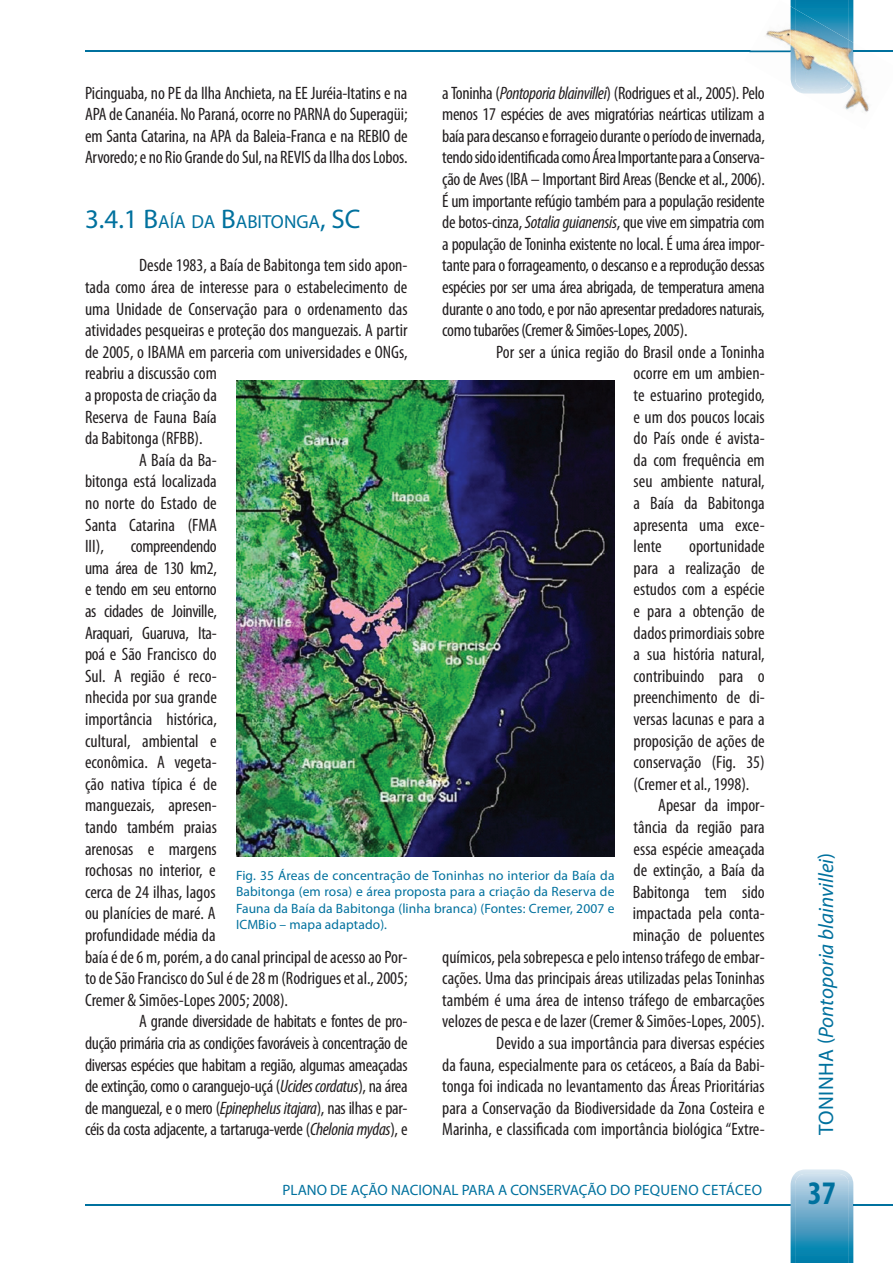
<style>
.page{position:relative;width:893px;height:1263px;background:#fff}
.page>*{position:absolute;margin:0;border:0;box-sizing:border-box;transform-origin:0 0}
.t1{font:700 condensed 33px "Myriad Pro";color:#00719e}
.t2{font:italic 21px "Myriad Pro";color:#00719e}
.t3{font:18.9px "Myriad Pro";color:#00719e}
.t4{font:condensed 18px/21.6px "Myriad Pro";color:#231f20;text-align:justify}
.t5{font:15px "Myriad Pro";color:#00719e}
.t6{font:13.5px/16.5px "Myriad Pro";letter-spacing:.01em;color:#00719e;text-align:justify}
.s1{font-style:italic}
.s2{font-size:27px}
.s3{font-style:normal}
</style>
<div class="page">
<hr style="left:85px;top:51px;width:706px;height:1px;background:#00719e">
<hr style="left:85px;top:1204px;width:706px;height:2px;background:#00719e">
<svg style="left:791px;top:1169px;width:62px;height:94px"></svg>
<img style="left:745px;top:0;width:148px;height:112px">
<img style="left:749px;top:51px;width:42px;height:1px">
<img style="left:791px;top:6px;width:62px;height:88px">
<hr style="left:853px;top:1204px;width:40px;height:2px;background:#00719e">
<hr style="left:853px;top:51px;width:40px;height:1px;background:#00719e">
<img style="left:236px;top:381px;width:378px;height:476px">
<p class="t4" style="left:85px;top:82px;width:324px">Picinguaba, no PE da Ilha Anchieta, na EE Juréia-Itatins e na APA de Cananéia. No Paraná, ocorre no PARNA do Superagüi; em Santa Catarina, na APA da Baleia-Franca e na REBIO de Arvoredo; e no Rio Grande do Sul, na REVIS da Ilha dos Lobos.</p>
<p class="t4" style="left:442px;top:82px;width:324px">a Toninha (<span class="s1">Pontoporia blainvillei</span>) (Rodrigues et al., 2005). Pelo menos 17 espécies de aves migratórias neárticas utilizam a baía para descanso e forrageio durante o período de invernada, tendo sido identificada como Área Importante para a Conserva&shy;ção de Aves (IBA – Important Bird Areas (Bencke et al., 2006).<br>É um importante refúgio também para a população residente de botos-cinza, <span class="s1">Sotalia guianensis</span>, que vive em simpatria com a população de Toninha existente no local. É uma área impor&shy;tante para o forrageamento, o descanso e a reprodução dessas espécies por ser uma área abrigada, de temperatura amena durante o ano todo, e por não apresentar predadores naturais, como tubarões (Cremer &amp; Simões-Lopes, 2005).</p>
<p class="t4" style="left:634px;top:341px;width:133px;text-indent:-137px">Por ser a única região do Brasil onde a Toninha ocorre em um ambien&shy;te estuarino protegido, e um dos poucos locais do País onde é avista&shy;da com frequência em seu ambiente natural, a Baía da Babitonga apresenta uma exce&shy;lente</p>
<p class="t3" style="left:85px;top:210px;width:277px"><span class="s2">3.4.1 B</span>AÍA DA <span class="s2">B</span>ABITONGA<span class="s2">, SC</span></p>
<p class="t4" style="left:139px;top:254px;width:270px">Desde 1983, a Baía de Babitonga tem sido apon-</p>
<p class="t4" style="left:85px;top:276px;width:324px">tada como área de interesse para o estabelecimento de</p>
<p class="t4" style="left:85px;top:298px;width:324px">uma Unidade de Conservação para o ordenamento das</p>
<p class="t4" style="left:85px;top:319px;width:324px">atividades pesqueiras e proteção dos manguezais. A partir</p>
<p class="t4" style="left:85px;top:341px;width:324px">de 2005, o IBAMA em parceria com universidades e ONGs,</p>
<p class="t4" style="left:85px;top:362px;width:133px">reabriu a discussão com</p>
<p class="t4" style="left:85px;top:384px;width:133px">a proposta de criação da</p>
<p class="t4" style="left:85px;top:406px;width:133px">Reserva de Fauna Baía</p>
<p class="t4" style="left:85px;top:427px;width:119px">da Babitonga (RFBB).</p>
<p class="t4" style="left:139px;top:449px;width:79px">A Baía da Ba-</p>
<p class="t4" style="left:85px;top:470px;width:133px">bitonga está localizada</p>
<p class="t4" style="left:85px;top:492px;width:133px">no norte do Estado de</p>
<p class="t4" style="left:85px;top:514px;width:133px">Santa Catarina (FMA</p>
<p class="t4" style="left:85px;top:535px;width:20px">III),</p>
<p class="t4" style="left:85px;top:535px;width:324px;text-align:left;text-indent:46px">compreendendo<br>uma área de 130 km2,<br>e tendo em seu entorno<br>as cidades de Joinville,<br>Araquari, Guaruva, Ita-<br>poá e São Francisco do<br>Sul. A região é reco-<br>nhecida por sua grande<br>importância histórica,<br>cultural, ambiental e<br>econômica. A vegeta-<br>ção nativa típica é de<br>manguezais, apresen-<br>tando também praias<br>arenosas e margens<br>rochosas no interior, e<br>cerca de 24 ilhas, lagos<br>ou planícies de maré. A<br>profundidade média da<br>baía é de 6 m, porém, a do canal principal de acesso ao Por&shy;to de São Francisco do Sul é de 28 m (Rodrigues et al., 2005;<br>Cremer &amp; Simões-Lopes 2005; 2008).</p>
<p class="t4" style="left:85px;top:1010px;width:324px;text-indent:54px">A grande diversidade de habitats e fontes de pro&shy;dução primária cria as condições favoráveis à concentração de diversas espécies que habitam a região, algumas ameaçadas de extinção, como o caranguejo-uçá (<span class="s1">Ucides cordatus</span>), na área de manguezal, e o mero (<span class="s1">Epinephelus itajara</span>), nas ilhas e par&shy;céis da costa adjacente, a tartaruga-verde (<span class="s1">Chelonia mydas</span>), e</p>
<p class="t4" style="left:689px;top:535px;width:77px">oportunidade</p>
<p class="t4" style="left:634px;top:557px;width:133px">para a realização de</p>
<p class="t4" style="left:634px;top:578px;width:133px">estudos com a espécie</p>
<p class="t4" style="left:634px;top:600px;width:133px">e para a obtenção de</p>
<p class="t4" style="left:634px;top:622px;width:133px">dados primordiais sobre</p>
<p class="t4" style="left:634px;top:643px;width:133px">a sua história natural,</p>
<p class="t4" style="left:634px;top:665px;width:133px">contribuindo para o</p>
<p class="t4" style="left:634px;top:686px;width:133px">preenchimento de di-</p>
<p class="t4" style="left:634px;top:708px;width:133px">versas lacunas e para a</p>
<p class="t4" style="left:634px;top:730px;width:133px">proposição de ações de</p>
<p class="t4" style="left:634px;top:751px;width:133px">conservação (Fig. 35)</p>
<p class="t4" style="left:634px;top:773px;width:117px">(Cremer et al., 1998).</p>
<p class="t4" style="left:658px;top:794px;width:108px">Apesar da impor-</p>
<p class="t4" style="left:634px;top:816px;width:133px">tância da região para</p>
<p class="t4" style="left:634px;top:838px;width:133px">essa espécie ameaçada</p>
<p class="t4" style="left:634px;top:859px;width:133px">de extinção, a Baía da</p>
<p class="t4" style="left:633px;top:881px;width:134px">Babitonga tem sido</p>
<p class="t4" style="left:633px;top:902px;width:133px">impactada pela conta-</p>
<p class="t4" style="left:633px;top:924px;width:134px">minação de poluentes</p>
<p class="t4" style="left:442px;top:946px;width:324px">químicos, pela sobrepesca e pelo intenso tráfego de embar-</p>
<p class="t4" style="left:442px;top:967px;width:324px">cações. Uma das principais áreas utilizadas pelas Toninhas</p>
<p class="t4" style="left:442px;top:989px;width:324px">também é uma área de intenso tráfego de embarcações</p>
<p class="t4" style="left:442px;top:1010px;width:324px">velozes de pesca e de lazer (Cremer &amp; Simões-Lopes, 2005).</p>
<p class="t4" style="left:496px;top:1032px;width:270px">Devido a sua importância para diversas espécies</p>
<p class="t4" style="left:442px;top:1054px;width:324px">da fauna, especialmente para os cetáceos, a Baía da Babi-</p>
<p class="t4" style="left:442px;top:1075px;width:324px">tonga foi indicada no levantamento das Áreas Prioritárias</p>
<p class="t4" style="left:442px;top:1097px;width:324px">para a Conservação da Biodiversidade da Zona Costeira e</p>
<p class="t4" style="left:442px;top:1118px;width:324px">Marinha, e classificada com importância biológica “Extre-</p>
<p class="t6" style="left:236px;top:867px;width:380px">Fig. 35 Áreas de concentração de Toninhas no interior da Baía da Babitonga (em rosa) e área proposta para a criação da Reserva de Fauna da Baía da Babitonga (linha branca) (Fontes: Cremer, 2007 e ICMBio – mapa adaptado).</p>
<p class="t2" style="left:813px;top:1135px;width:284px;rotate:-90deg"><span class="s3">TONINHA (</span>Pontoporia blainvillei<span class="s3">)</span></p>
<p class="t5" style="left:283px;top:1180px;width:481px">PLANO DE AÇÃO NACIONAL PARA A CONSERVAÇÃO DO PEQUENO CETÁCEO</p>
<h1 class="t1" style="left:808px;top:1172px;width:30px">37</h1>
</div>
